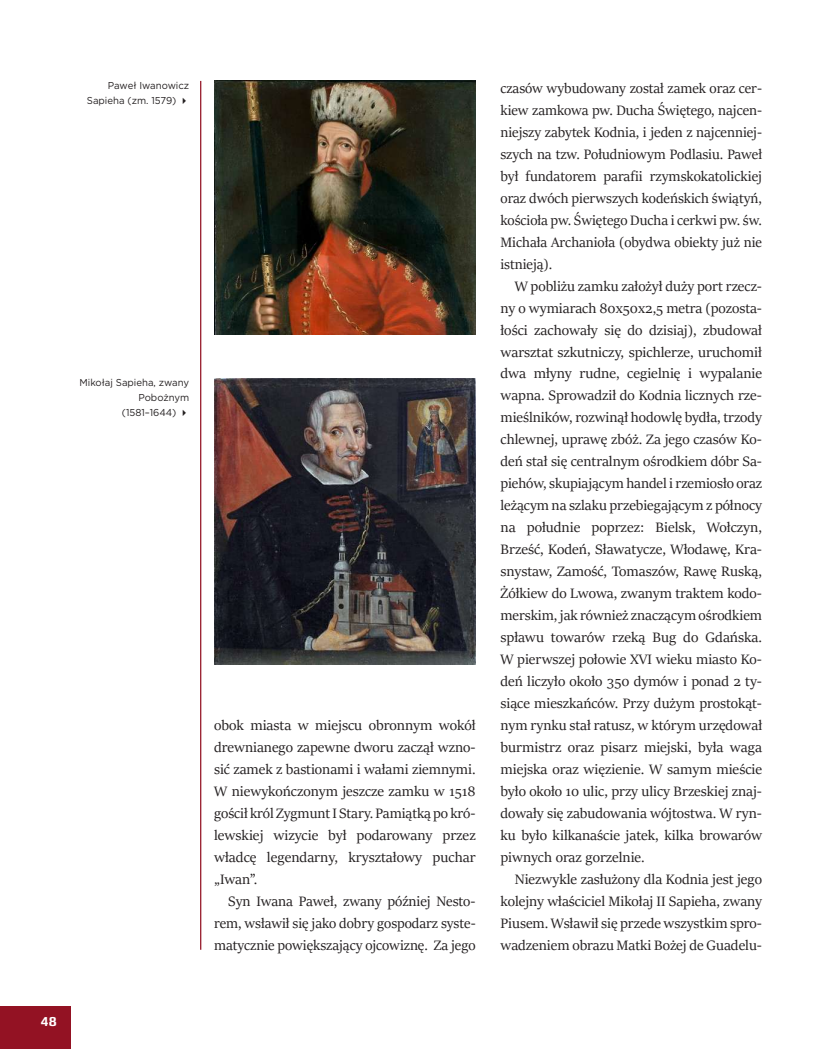
<style>
.page{position:relative;width:833px;height:1049px;background:#fff}
.page>*{position:absolute;margin:0;border:0;box-sizing:border-box;transform-origin:0 0}
.t1{font:15.38px/22px "Sitka Display";color:#231f20;text-align:justify}
.t2{font:700 13.75px "Play";color:#fff}
.t3{font:10px/15px "Gotham";color:#231f20;text-align:right;scale:.96 1}
</style>
<div class="page">
<div style="left:0;top:1006px;width:71px;height:43px;background:#931223"></div>
<img style="left:214px;top:81px;width:262px;height:253px">
<img style="left:214px;top:378px;width:262px;height:286px">
<hr style="left:200px;top:81px;width:1px;height:869px;background:#931223">
<p class="t3" style="left:87px;top:78px;width:108px">Paweł Iwanowicz<br>Sapieha (zm. 1579) ✔</p>
<p class="t3" style="left:79px;top:375px;width:116px">Mikołaj Sapieha, zwany<br>Pobożnym<br>(1581–1644) ✔</p>
<p class="t1" style="left:214px;top:713px;width:263px">obok miasta w miejscu obronnym wokół drewnianego zapewne dworu zaczął wzno&shy;sić zamek z bastionami i wałami ziemnymi.<br>W niewykończonym jeszcze zamku w 1518 gościł król Zygmunt I Stary. Pamiątką po kró&shy;lewskiej wizycie był podarowany przez władcę legendarny, kryształowy puchar „Iwan”.</p>
<p class="t1" style="left:214px;top:889px;width:263px;text-indent:14px">Syn Iwana Paweł, zwany później Nesto&shy;rem, wsławił się jako dobry gospodarz syste&shy;matycznie powiększający ojcowiznę. Za jego</p>
<p class="t1" style="left:500px;top:76px;width:263px">czasów wybudowany został zamek oraz cer&shy;kiew zamkowa pw. Ducha Świętego, najcen&shy;niejszy zabytek Kodnia, i jeden z najcenniej&shy;szych na tzw. Południowym Podlasiu. Paweł był fundatorem parafii rzymskokatolickiej oraz dwóch pierwszych kodeńskich świątyń, kościoła pw. Świętego Ducha i cerkwi pw. św.<br>Michała Archanioła (obydwa obiekty już nie istnieją).</p>
<p class="t1" style="left:500px;top:274px;width:263px;text-indent:14px">W pobliżu zamku założył duży port rzecz&shy;ny o wymiarach 80x50x2,5 metra (pozosta&shy;łości zachowały się do dzisiaj), zbudował warsztat szkutniczy, spichlerze, uruchomił dwa młyny rudne, cegielnię i wypalanie wapna. Sprowadził do Kodnia licznych rze&shy;mieślników, rozwinął hodowlę bydła, trzody chlewnej, uprawę zbóż. Za jego czasów Ko&shy;deń stał się centralnym ośrodkiem dóbr Sa&shy;piehów, skupiającym handel i rzemiosło oraz leżącym na szlaku przebiegającym z północy na południe poprzez: Bielsk, Wołczyn, Brześć, Kodeń, Sławatycze, Włodawę, Kra&shy;snystaw, Zamość, Tomaszów, Rawę Ruską, Żółkiew do Lwowa, zwanym traktem kodo&shy;merskim, jak również znaczącym ośrodkiem spławu towarów rzeką Bug do Gdańska.<br>W pierwszej połowie XVI wieku miasto Ko&shy;deń liczyło około 350 dymów i ponad 2 ty&shy;siące mieszkańców. Przy dużym prostokąt&shy;nym rynku stał ratusz, w którym urzędował burmistrz oraz pisarz miejski, była waga miejska oraz więzienie. W samym mieście było około 10 ulic, przy ulicy Brzeskiej znaj&shy;dowały się zabudowania wójtostwa. W ryn&shy;ku było kilkanaście jatek, kilka browarów piwnych oraz gorzelnie.</p>
<p class="t1" style="left:500px;top:867px;width:263px;text-indent:14px">Niezwykle zasłużony dla Kodnia jest jego kolejny właściciel Mikołaj II Sapieha, zwany Piusem. Wsławił się przede wszystkim spro&shy;wadzeniem obrazu Matki Bożej de Guadelu-</p>
<p class="t2" style="left:41px;top:1013px;width:17px">48</p>
</div>
